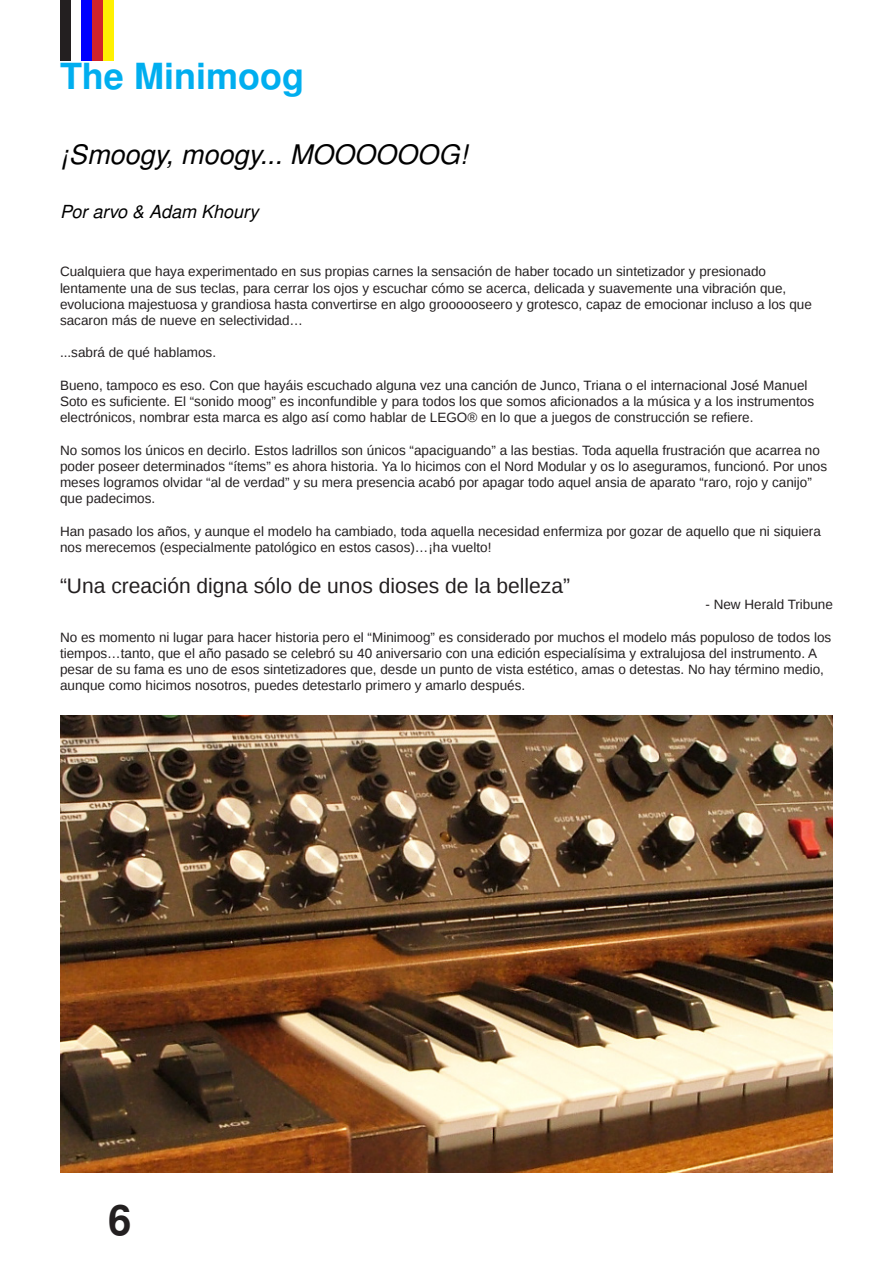
<style>
.page{position:relative;width:893px;height:1263px;background:#fff}
.page>*{position:absolute;margin:0;border:0;box-sizing:border-box;transform-origin:0 0}
.t1{font:700 42px "Free Sans";color:#231f20}
.t2{font:700 36px "Free Sans";color:#00aeef}
.t3{font:italic 27px "Free Sans";color:#000}
.t4{font:21px "Liberation Sans";color:#231f20}
.t5{font:italic 18px "Free Sans";color:#000}
.t6{font:13.5px/16.2px "Liberation Sans";color:#231f20}
</style>
<div class="page">
<img style="left:60px;top:716px;width:773px;height:457px">
<div style="left:60px;top:0;width:11px;height:60px;background:#231f20"></div>
<div style="left:81px;top:0;width:11px;height:60px;background:#00f"></div>
<div style="left:92px;top:0;width:11px;height:60px;background:#d1232a"></div>
<div style="left:103px;top:0;width:11px;height:60px;background:#fff101"></div>
<h2 class="t2" style="left:60px;top:60px;width:246px">The Minimoog</h2>
<h3 class="t3" style="left:60px;top:143px;width:408px">¡Smoogy, moogy... MOOOOOOG!</h3>
<h3 class="t5" style="left:60px;top:204px;width:200px">Por arvo &amp; Adam Khoury</h3>
<p class="t6" style="left:60px;top:264px;width:753px">Cualquiera que haya experimentado en sus propias carnes la sensación de haber tocado un sintetizador y presionado lentamente una de sus teclas, para cerrar los ojos y escuchar cómo se acerca, delicada y suavemente una vibración que, evoluciona majestuosa y grandiosa hasta convertirse en algo groooooseero y grotesco, capaz de emocionar incluso a los que sacaron más de nueve en selectividad…</p>
<p class="t6" style="left:60px;top:345px;width:158px">...sabrá de qué hablamos.</p>
<p class="t6" style="left:60px;top:377px;width:756px">Bueno, tampoco es eso. Con que hayáis escuchado alguna vez una canción de Junco, Triana o el internacional José Manuel<br>Soto es suficiente. El “sonido moog” es inconfundible y para todos los que somos aficionados a la música y a los instrumentos electrónicos, nombrar esta marca es algo así como hablar de LEGO® en lo que a juegos de construcción se refiere.</p>
<p class="t6" style="left:60px;top:442px;width:769px">No somos los únicos en decirlo. Estos ladrillos son únicos “apaciguando” a las bestias. Toda aquella frustración que acarrea no poder poseer determinados “ítems” es ahora historia. Ya lo hicimos con el Nord Modular y os lo aseguramos, funcionó. Por unos meses logramos olvidar “al de verdad” y su mera presencia acabó por apagar todo aquel ansia de aparato “raro, rojo y canijo” que padecimos.</p>
<p class="t6" style="left:60px;top:523px;width:762px">Han pasado los años, y aunque el modelo ha cambiado, toda aquella necesidad enfermiza por gozar de aquello que ni siquiera nos merecemos (especialmente patológico en estos casos)…¡ha vuelto!</p>
<h3 class="t4" style="left:60px;top:574px;width:512px">“Una creación digna sólo de unos dioses de la belleza”</h3>
<p class="t6" style="left:705px;top:597px;width:129px">- New Herald Tribune</p>
<p class="t6" style="left:60px;top:629px;width:773px">No es momento ni lugar para hacer historia pero el “Minimoog” es considerado por muchos el modelo más populoso de todos los tiempos…tanto, que el año pasado se celebró su 40 aniversario con una edición especialísima y extralujosa del instrumento. A pesar de su fama es uno de esos sintetizadores que, desde un punto de vista estético, amas o detestas. No hay término medio, aunque como hicimos nosotros, puedes detestarlo primero y amarlo después.</p>
<h1 class="t1" style="left:108px;top:1201px;width:25px">6</h1>
</div>
